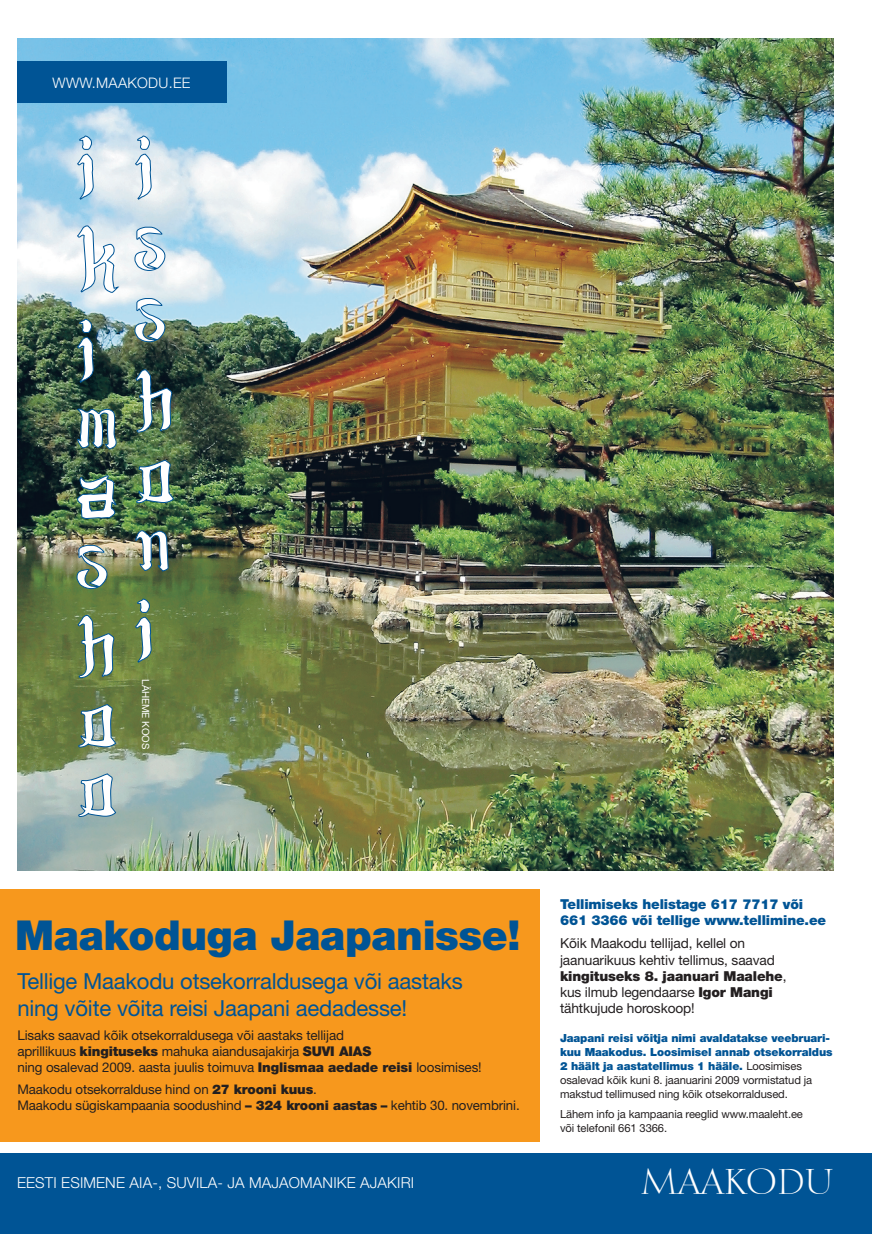
<style>
.page{position:relative;width:872px;height:1234px;background:#fff}
.page>*{position:absolute;margin:0;border:0;box-sizing:border-box;transform-origin:0 0}
.t1{font:900 41.25px "Helvetica Neue";letter-spacing:-.01em;color:#005495}
.t2{font:34.8px "Calligraphic 810 BT";color:#fff}
.t3{font:22.05px/26.5px "Helvetica Neue";letter-spacing:-.01em;color:#005495}
.t4{font:300 15.15px "Helvetica Neue";letter-spacing:.01em;color:#fff}
.t5{font:300 14.55px "Helvetica Neue";color:#fff}
.t6{font:13.65px/16.2px "Helvetica Neue";letter-spacing:-.01em;color:#231f20}
.t7{font:900 13.65px/16.2px "Helvetica Neue";letter-spacing:-.01em;color:#005495}
.t8{font:13.35px/15.9px "Helvetica Neue";letter-spacing:-.01em;color:#231f20}
.t9{font:13.2px/15.9px "Helvetica Neue";letter-spacing:-.01em;color:#231f20}
.t10{font:900 11.25px/14px "Helvetica Neue";letter-spacing:-.01em;color:#005495}
.t11{font:11.25px/14px "Helvetica Neue";letter-spacing:-.01em;color:#231f20}
.t12{font:9.9px "Helvetica Neue";letter-spacing:-.01em;color:#fff}
.s1{font-weight:900}
.s2{font-weight:400;color:#231f20}
</style>
<div class="page">
<div style="left:0;top:1152px;width:872px;height:81px;background:#005495"></div>
<img style="left:17px;top:38px;width:816px;height:832px">
<div style="left:17px;top:61px;width:209px;height:42px;background:#005495"></div>
<svg style="left:135px;top:135px;width:17px;height:65px"></svg>
<svg style="left:134px;top:226px;width:32px;height:45px"></svg>
<svg style="left:134px;top:297px;width:32px;height:45px"></svg>
<svg style="left:135px;top:369px;width:38px;height:64px"></svg>
<svg style="left:136px;top:458px;width:38px;height:45px"></svg>
<svg style="left:134px;top:529px;width:35px;height:43px"></svg>
<svg style="left:135px;top:598px;width:17px;height:65px"></svg>
<svg style="left:77px;top:135px;width:17px;height:65px"></svg>
<svg style="left:76px;top:225px;width:44px;height:68px"></svg>
<svg style="left:77px;top:318px;width:17px;height:65px"></svg>
<svg style="left:77px;top:408px;width:40px;height:41px"></svg>
<svg style="left:77px;top:474px;width:40px;height:45px"></svg>
<svg style="left:76px;top:544px;width:32px;height:45px"></svg>
<svg style="left:77px;top:614px;width:38px;height:64px"></svg>
<svg style="left:78px;top:703px;width:38px;height:45px"></svg>
<svg style="left:78px;top:772px;width:38px;height:45px"></svg>
<div style="left:0;top:888px;width:539px;height:253px;background:#f7981d"></div>
<p class="t5" style="left:53px;top:74px;width:55px">WWW.MAAKO</p>
<p class="t5" style="left:148px;top:74px;width:34px">DU.EE</p>
<p class="t12" style="left:152px;top:679px;width:71px;rotate:90deg">läheme koos</p>
<h1 class="t1" style="left:15px;top:910px;width:507px">Maakoduga Jaapanisse!</h1>
<h3 class="t3" style="left:17px;top:967px;width:447px">Tellige M aakodu otsekorraldusega või aastaks ning võite võita reisi Jaapani aedadesse!</h3>
<p class="t8" style="left:17px;top:1026px;width:466px">Lisaks saavad kõik otsekorraldusega või aastaks tellijad<br>aprillikuus <span class="s1">kingituseks</span> mahuka aiandusajakirja <span class="s1">SUVI AIAS<br></span>ning osalevad 2009. aasta juulis toimuva <span class="s1">Inglismaa aedade reisi</span> loosimises!</p>
<p class="t9" style="left:17px;top:1080px;width:504px">M aakodu otsekorralduse hind on <span class="s1">27 krooni kuus</span>.<br>M aakodu sügiskampaania soodushind <span class="s1">– 324 krooni aastas –</span> kehtib 30. novembrini.</p>
<p class="t7" style="left:560px;top:895px;width:268px">Tellimiseks helistage 617 7717 või<br>661 3366 või tellige www.tellimine.ee</p>
<p class="t6" style="left:560px;top:935px;width:228px">Kõik Maakodu tellijad, kellel on jaanuarikuus kehtiv tellimus, saavad <span class="s1">kingituseks 8. jaanuari Maalehe</span>, kus ilmub legendaarse <span class="s1">Igor Mangi </span>tähtkujude horoskoop!</p>
<p class="t10" style="left:560px;top:1030px;width:274px">Jaapani reisi võitja nimi avaldatakse veebruari&shy;kuu Maakodus. Loosimisel annab otsekorraldus 2 häält ja aastatellimus 1 hääle. <span class="s2">Loosimises osalevad kõik kuni 8. jaanuarini 2009 vormistatud ja makstud tellimused ning kõik otsekorraldused.</span></p>
<p class="t11" style="left:560px;top:1106px;width:244px">Lähem info ja kampaania reeglid www.maaleht.ee või telefonil 661 3366.</p>
<h3 class="t4" style="left:17px;top:1172px;width:399px">EESTI ESIMENE AIA-, SUVILA- JA MAJAOMANIKE AJAKIRI</h3>
<h2 class="t2" style="left:641px;top:1160px;width:194px">MAAKODU</h2>
</div>
